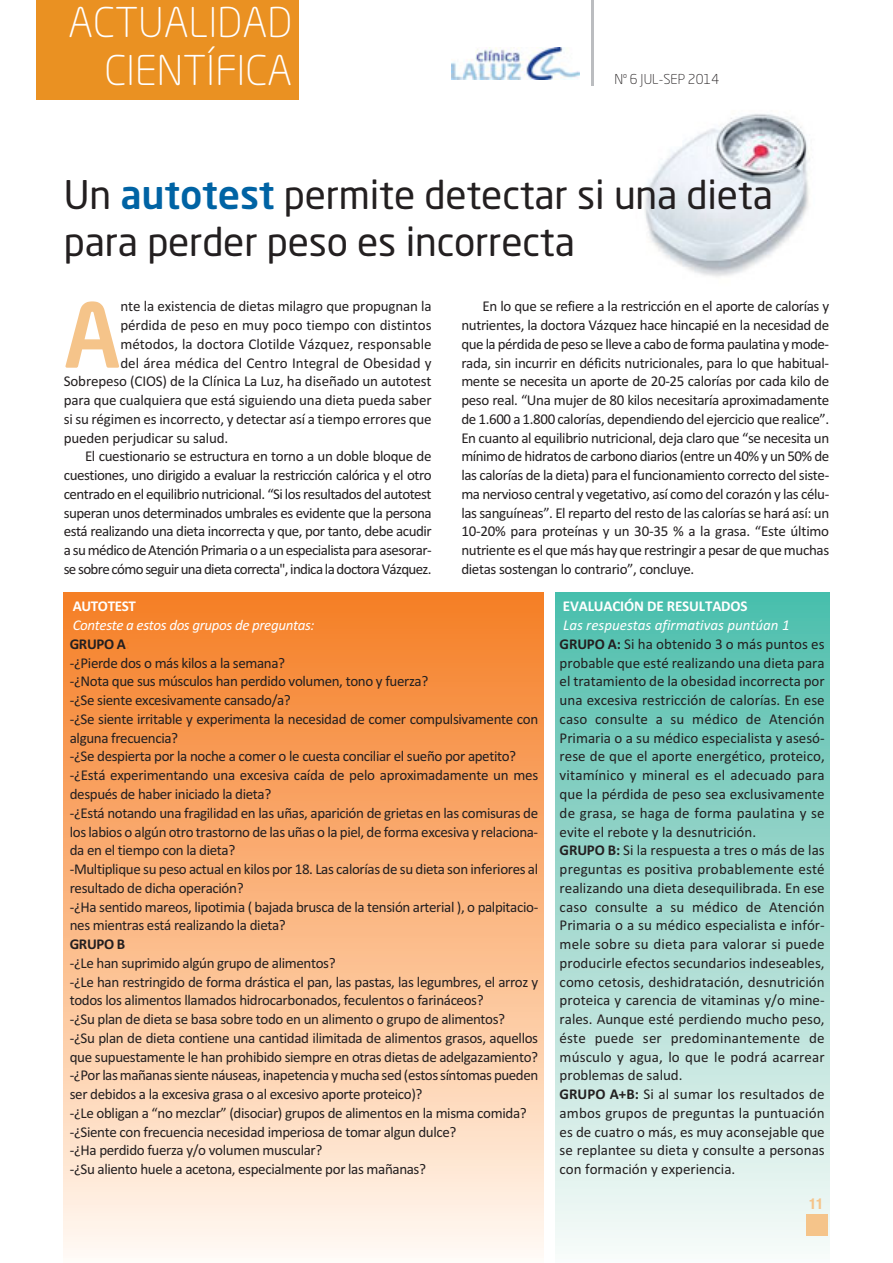
<style>
.page{position:relative;width:893px;height:1263px;background:#fff}
.page>*{position:absolute;margin:0;border:0;box-sizing:border-box;transform-origin:0 0}
.t1{font:500 88.2px "Neo Sans Pro";color:#f5c48a}
.t2{font:300 40.5px/48.6px "Neo Sans Pro";color:#fff;text-align:right}
.t3{font:39px/46.8px "Neo Sans Pro";letter-spacing:-.005em;color:#231f20}
.t4{font:15px/18.8px "Calibri";letter-spacing:-.025em;color:#231f20}
.t5{font:15px/18.8px "Calibri";color:#231f20}
.t6{font:15px "Calibri";letter-spacing:-.045em;color:#231f20}
.t7{font:15px "Calibri";letter-spacing:-.005em;color:#231f20}
.t8{font:700 15px "Calibri";letter-spacing:-.01em;color:#fff}
.t9{font:700 15px "Calibri";letter-spacing:-.025em;color:#231f20}
.t10{font:700 condensed 15px "Helvetica Neue";color:#f5c48a}
.t11{font:300 13.5px "Neo Sans Pro";color:#231f20}
.s1{font-weight:500;color:#0063a4}
.s2{font-style:italic;color:#fff}
.s3{font-weight:700}
.s4{font-weight:700;color:#f57f25}
</style>
<div class="page">
<img style="left:645px;top:114px;width:165px;height:163px">
<div style="left:64px;top:592px;width:479px;height:671px;background:linear-gradient(to bottom,#f57c22,#fff9f1)"></div>
<div style="left:555px;top:592px;width:274px;height:671px;background:linear-gradient(to bottom,#4fbdab,#fbfaf8)"></div>
<div style="left:806px;top:1214px;width:21px;height:22px;background:#f5c48a"></div>
<img style="left:452px;top:47px;width:127px;height:33px">
<hr style="left:592px;top:0;width:2px;height:85px;background:#bbbdc0">
<div style="left:37px;top:0;width:262px;height:100px;background:#ea9122"></div>
<h2 class="t2" style="left:68px;top:1px;width:225px">ACTUALIDAD<br>CIENTÍFICA</h2>
<p class="t11" style="left:614px;top:74px;width:106px">Nº 6 JUL-SEP 2014</p>
<h3 class="t3" style="left:64px;top:175px;width:711px">Un <span class="s1">autotest</span> permite detectar si una dieta para perder peso es incorrecta</h3>
<h1 class="t1" style="left:64px;top:301px;width:59px">A</h1>
<p class="t4" style="left:121px;top:298px;width:313px">nte la existencia de dietas milagro que propugnan la</p>
<p class="t7" style="left:120px;top:320px;width:313px">pérdida de peso en muy poco tiempo con distintos</p>
<p class="t5" style="left:120px;top:336px;width:313px">métodos, la doctora Clotilde Vázquez, responsable</p>
<p class="t5" style="left:120px;top:355px;width:313px">del área médica del Centro Integral de Obesidad y</p>
<p class="t4" style="left:64px;top:373px;width:369px">Sobrepeso (CIOS) de la Clínica La Luz, ha diseñado un autotest</p>
<p class="t4" style="left:64px;top:392px;width:369px">para que cualquiera que está siguiendo una dieta pueda saber</p>
<p class="t4" style="left:64px;top:411px;width:369px">si su régimen es incorrecto, y detectar así a tiempo errores que</p>
<p class="t4" style="left:64px;top:430px;width:166px">pueden perjudicar su salud.</p>
<p class="t4" style="left:85px;top:448px;width:348px">El cuestionario se estructura en torno a un doble bloque de</p>
<p class="t4" style="left:64px;top:467px;width:369px">cuestiones, uno dirigido a evaluar la restricción calórica y el otro</p>
<p class="t4" style="left:64px;top:486px;width:369px">centrado en el equilibrio nutricional. “Si los resultados del autotest</p>
<p class="t4" style="left:64px;top:505px;width:369px">superan unos determinados umbrales es evidente que la persona</p>
<p class="t4" style="left:64px;top:523px;width:369px">está realizando una dieta incorrecta y que, por tanto, debe acudir</p>
<p class="t4" style="left:64px;top:542px;width:369px">a su médico de Atención Primaria o a un especialista para asesorar-</p>
<p class="t6" style="left:64px;top:564px;width:369px">se sobre cómo seguir una dieta correcta", indica la doctora Vázquez.</p>
<p class="t4" style="left:461px;top:298px;width:369px;text-align:justify;text-indent:21px">En lo que se refiere a la restricción en el aporte de calorías y nutrientes, la doctora Vázquez hace hincapié en la necesidad de que la pérdida de peso se lleve a cabo de forma paulatina y mode&shy;rada, sin incurrir en déficits nutricionales, para lo que habitual&shy;mente se necesita un aporte de 20-25 calorías por cada kilo de peso real. “Una mujer de 80 kilos necesitaría aproximadamente de 1.600 a 1.800 calorías, dependiendo del ejercicio que realice”.<br>En cuanto al equilibrio nutricional, deja claro que “se necesita un mínimo de hidratos de carbono diarios (entre un 40% y un 50% de las calorías de la dieta) para el funcionamiento correcto del siste&shy;ma nervioso central y vegetativo, así como del corazón y las célu&shy;las sanguíneas”. El reparto del resto de las calorías se hará así: un 10-20% para proteínas y un 30-35 % a la grasa. “Este último nutriente es el que más hay que restringir a pesar de que muchas dietas sostengan lo contrario”, concluye.</p>
<p class="t8" style="left:73px;top:601px;width:65px">AUTOTEST</p>
<p class="t4" style="left:70px;top:617px;width:470px"><span class="s2">Conteste a estos dos grupos de preguntas:<br></span><span class="s3">GRUPO A</span><span class="s4">:<br></span>-¿Pierde dos o más kilos a la semana?<br>-¿Nota que sus músculos han perdido volumen, tono y fuerza?<br>-¿Se siente excesivamente cansado/a?<br>-¿Se siente irritable y experimenta la necesidad de comer compulsivamente con alguna frecuencia?<br>-¿Se despierta por la noche a comer o le cuesta conciliar el sueño por apetito? -¿Está experimentando una excesiva caída de pelo aproximadamente un mes después de haber iniciado la dieta?<br>-¿Está notando una fragilidad en las uñas, aparición de grietas en las comisuras de los labios o algún otro trastorno de las uñas o la piel, de forma excesiva y relaciona&shy;da en el tiempo con la dieta?<br>-Multiplique su peso actual en kilos por 18. Las calorías de su dieta son inferiores al resultado de dicha operación?<br>-¿Ha sentido mareos, lipotimia ( bajada brusca de la tensión arterial ), o palpitacio&shy;nes mientras está realizando la dieta?</p>
<p class="t9" style="left:70px;top:939px;width:57px">GRUPO B</p>
<p class="t4" style="left:70px;top:955px;width:470px">-¿Le han suprimido algún grupo de alimentos?<br>-¿Le han restringido de forma drástica el pan, las pastas, las legumbres, el arroz y todos los alimentos llamados hidrocarbonados, feculentos o farináceos?<br>-¿Su plan de dieta se basa sobre todo en un alimento o grupo de alimentos?<br>-¿Su plan de dieta contiene una cantidad ilimitada de alimentos grasos, aquellos que supuestamente le han prohibido siempre en otras dietas de adelgazamiento? -¿Por las mañanas siente náuseas, inapetencia y mucha sed (estos síntomas pueden ser debidos a la excesiva grasa o al excesivo aporte proteico)?<br>-¿Le obligan a “no mezclar” (disociar) grupos de alimentos en la misma comida? -¿Siente con frecuencia necesidad imperiosa de tomar algun dulce?<br>-¿Ha perdido fuerza y/o volumen muscular?<br>-¿Su aliento huele a acetona, especialmente por las mañanas?</p>
<p class="t8" style="left:563px;top:601px;width:186px">EVALUACIÓN DE RESULTADOS</p>
<p class="t5" style="left:560px;top:617px;width:267px"><span class="s2">Las respuestas afirmativas puntúan 1<br></span><span class="s3">GRUPO A:</span> Si ha obtenido 3 o más puntos es probable que esté realizando una dieta para el tratamiento de la obesidad incorrecta por una excesiva restricción de calorías. En ese caso consulte a su médico de Atención Primaria o a su médico especialista y asesó&shy;rese de que el aporte energético, proteico, vitamínico y mineral es el adecuado para que la pérdida de peso sea exclusivamente de grasa, se haga de forma paulatina y se evite el rebote y la desnutrición.<br><span class="s3">GRUPO B:</span> Si la respuesta a tres o más de las preguntas es positiva probablemente esté realizando una dieta desequilibrada. En ese caso consulte a su médico de Atención Primaria o a su médico especialista e infór&shy;mele sobre su dieta para valorar si puede producirle efectos secundarios indeseables, como cetosis, deshidratación, desnutrición proteica y carencia de vitaminas y/o mine&shy;rales. Aunque esté perdiendo mucho peso, éste puede ser predominantemente de músculo y agua, lo que le podrá acarrear problemas de salud.<br><span class="s3">GRUPO A+B:</span> Si al sumar los resultados de ambos grupos de preguntas la puntuación es de cuatro o más, es muy aconsejable que se replantee su dieta y consulte a personas con formación y experiencia.</p>
<p class="t10" style="left:809px;top:1195px;width:16px">11</p>
</div>
